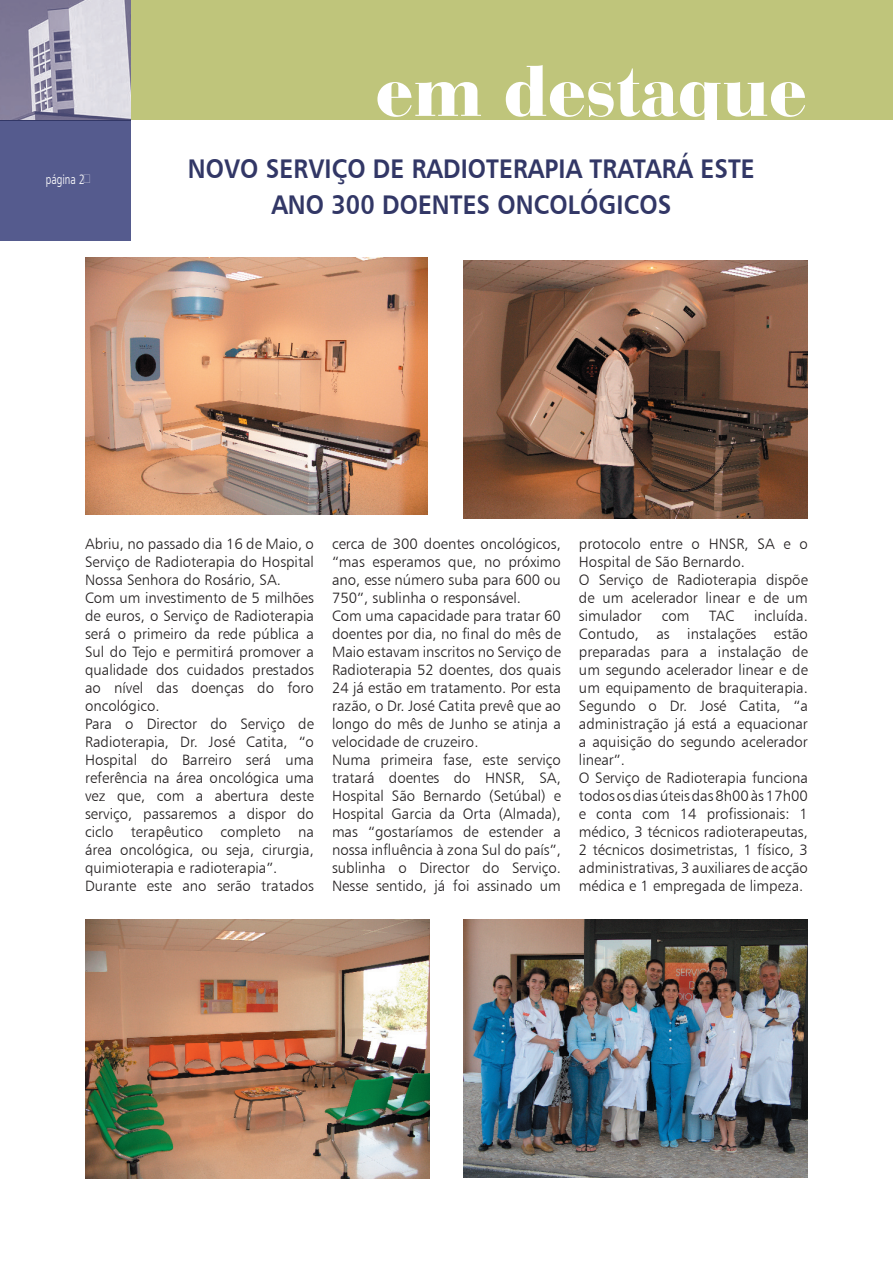
<style>
.page{position:relative;width:893px;height:1263px;background:#fff}
.page>*{position:absolute;margin:0;border:0;box-sizing:border-box;transform-origin:0 0}
.t1{font:900 75px "Bauer Bodoni BT";letter-spacing:.005em;color:#fff}
.t2{font:27px/36px "Humanist 777 BT Bold B";letter-spacing:.005em;color:#323766;text-align:center;scale:.9 1}
.t3{font:15px/18px "Humanist 777 BT Light B";color:#231f20}
.t4{font:13.5px "Frut";color:#fff;scale:.9 1}
</style>
<div class="page">
<div style="left:0;top:120px;width:131px;height:120px;background:#555b8e"></div>
<div style="left:0;top:0;width:893px;height:120px;background:#bfc57b"></div>
<img style="left:0;top:0;width:131px;height:120px">
<img style="left:85px;top:258px;width:343px;height:256px">
<img style="left:463px;top:260px;width:345px;height:259px">
<img style="left:85px;top:920px;width:344px;height:258px">
<img style="left:463px;top:919px;width:344px;height:259px">
<p class="t4" style="left:46px;top:172px;width:45px">página 2</p>
<h1 class="t1" style="left:376px;top:44px;width:432px">em destaque</h1>
<h2 class="t2" style="left:188px;top:150px;width:631px">NOVO SERVIÇO DE RADIOTERAPIA TRATARÁ ESTE<br>ANO 300 DOENTES ONCOLÓGICOS</h2>
<p class="t3" style="left:85px;top:535px;width:230px">Abriu, no passado dia 16 de Maio, o<br>Serviço de Radioterapia do Hospital<br>Nossa Senhora do Rosário, SA.<br>Com um investimento de 5 milhões de euros, o Serviço de Radioterapia será o primeiro da rede pública a<br>Sul do Tejo e permitirá promover a qualidade dos cuidados prestados ao nível das doenças do foro oncológico.<br>Para o Director do Serviço de<br>Radioterapia, Dr. José Catita, “o<br>Hospital do Barreiro será uma referência na área oncológica uma vez que, com a abertura deste serviço, passaremos a dispor do ciclo terapêutico completo na área oncológica, ou seja, cirurgia, quimioterapia e radioterapia”.<br>Durante este ano serão tratados</p>
<p class="t3" style="left:332px;top:535px;width:230px">cerca de 300 doentes oncológicos, “mas esperamos que, no próximo ano, esse número suba para 600 ou<br>750”, sublinha o responsável.<br>Com uma capacidade para tratar 60 doentes por dia, no final do mês de<br>Maio estavam inscritos no Serviço de<br>Radioterapia 52 doentes, dos quais<br>24 já estão em tratamento. Por esta razão, o Dr. José Catita prevê que ao longo do mês de Junho se atinja a velocidade de cruzeiro.<br>Numa primeira fase, este serviço tratará doentes do HNSR, SA,<br>Hospital São Bernardo (Setúbal) e<br>Hospital Garcia da Orta (Almada), mas “gostaríamos de estender a nossa influência à zona Sul do país”, sublinha o Director do Serviço.<br>Nesse sentido, já foi assinado um</p>
<p class="t3" style="left:579px;top:535px;width:230px">protocolo entre o HNSR, SA e o<br>Hospital de São Bernardo.<br>O Serviço de Radioterapia dispõe de um acelerador linear e de um simulador</p>
<p class="t3" style="left:579px;top:607px;width:230px;text-indent:175px">incluída.<br>Contudo, as instalações estão preparadas para a instalação de um segundo acelerador linear e de um equipamento de braquiterapia.<br>Segundo o Dr. José Catita, “a administração já está a equacionar a aquisição do segundo acelerador linear”.<br>O Serviço de Radioterapia funciona todos os dias úteis das 8h00 às 17h00 e conta com 14 profissionais: 1 médico, 3 técnicos radioterapeutas,<br>2 técnicos dosimetristas, 1 físico, 3 administrativas, 3 auxiliares de acção médica e 1 empregada de limpeza.</p>
<p class="t3" style="left:662px;top:607px;width:29px">com</p>
<p class="t3" style="left:709px;top:607px;width:27px">TAC</p>
</div>
